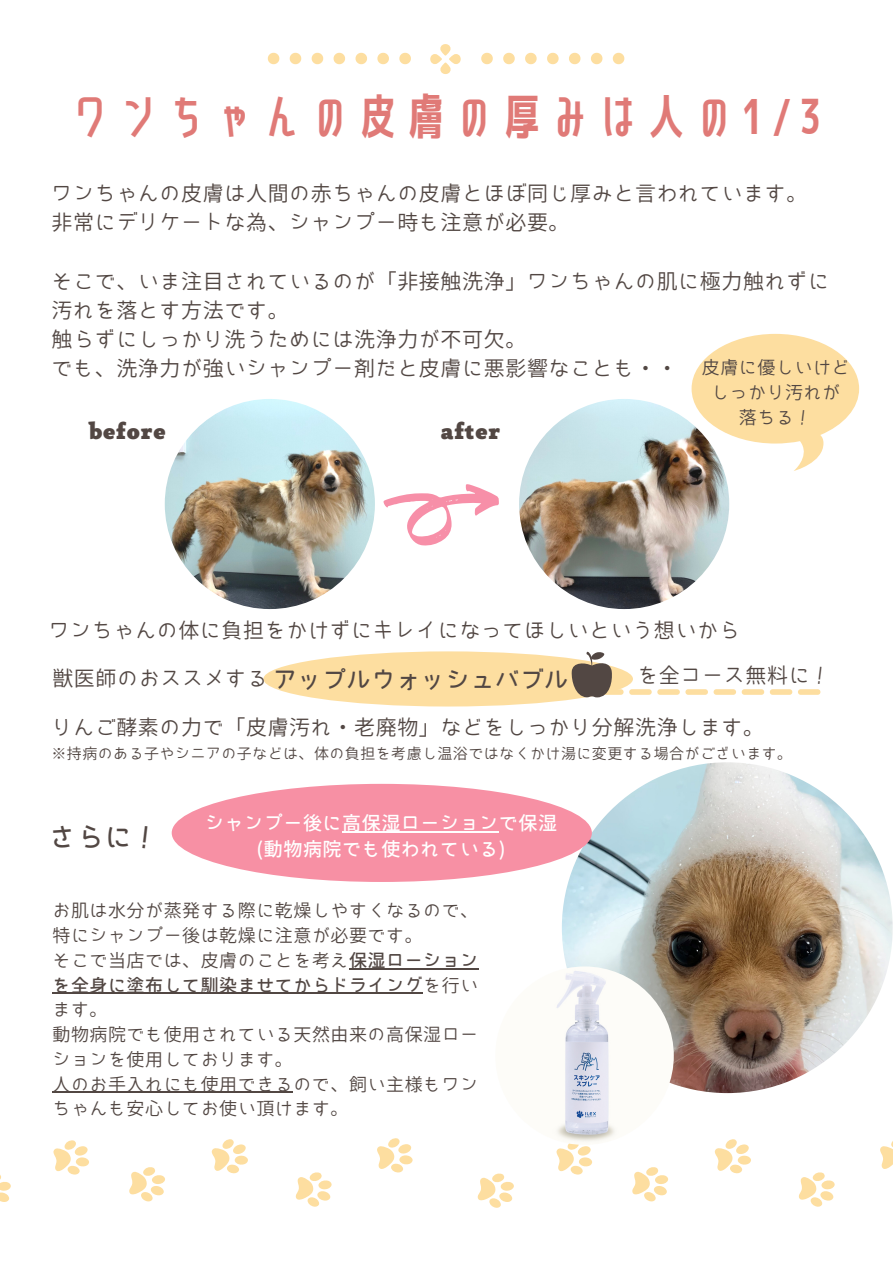
<style>
.page{position:relative;width:893px;height:1264px;background:#fff}
.page>*{position:absolute;margin:0;border:0;box-sizing:border-box;transform-origin:0 0}
.t1{font:48px "Senobi Gothic Bold";color:#e07a77}
.t2{font:700 27px "Bokutachino Gothic 2";color:#524743}
.t3{font:700 24px "Bokutachino Gothic 2";letter-spacing:.03em;color:#524743}
.t4{font:900 24px "Anaphora";letter-spacing:.03em;color:#524743}
.t5{font:21px/29.2px "Bokutachino Gothic 2";letter-spacing:.03em;color:#524743}
.t6{font:700 19.05px "Bokutachino Gothic 2";letter-spacing:.03em;color:#fff}
.t7{font:18px/24.8px "Bokutachino Gothic 2";letter-spacing:.03em;color:#524743;text-align:center}
.t8{font:15px "Bokutachino Gothic 2";letter-spacing:.03em;color:#524743}
.s1{font-weight:700}
</style>
<div class="page">
<svg style="left:295px;top:1172px;width:37px;height:35px"></svg>
<svg style="left:53px;top:1140px;width:36px;height:35px"></svg>
<svg style="left:0;top:1175px;width:11px;height:27px"></svg>
<svg style="left:211px;top:1139px;width:37px;height:35px"></svg>
<svg style="left:129px;top:1167px;width:36px;height:35px"></svg>
<svg style="left:377px;top:1138px;width:36px;height:35px"></svg>
<svg style="left:798px;top:1172px;width:37px;height:35px"></svg>
<svg style="left:556px;top:1143px;width:36px;height:32px"></svg>
<svg style="left:477px;top:1173px;width:37px;height:35px"></svg>
<svg style="left:714px;top:1139px;width:37px;height:35px"></svg>
<svg style="left:632px;top:1167px;width:37px;height:35px"></svg>
<svg style="left:880px;top:1142px;width:12px;height:27px"></svg>
<svg style="left:430px;top:44px;width:30px;height:30px"></svg>
<svg style="left:399px;top:53px;width:12px;height:11px"></svg>
<svg style="left:377px;top:53px;width:12px;height:11px"></svg>
<svg style="left:355px;top:53px;width:12px;height:11px"></svg>
<svg style="left:333px;top:53px;width:12px;height:11px"></svg>
<svg style="left:311px;top:53px;width:12px;height:11px"></svg>
<svg style="left:290px;top:53px;width:11px;height:11px"></svg>
<svg style="left:268px;top:53px;width:11px;height:11px"></svg>
<svg style="left:612px;top:53px;width:12px;height:11px"></svg>
<svg style="left:591px;top:53px;width:11px;height:11px"></svg>
<svg style="left:569px;top:53px;width:11px;height:11px"></svg>
<svg style="left:547px;top:53px;width:11px;height:11px"></svg>
<svg style="left:525px;top:53px;width:11px;height:11px"></svg>
<svg style="left:503px;top:53px;width:11px;height:11px"></svg>
<svg style="left:481px;top:53px;width:11px;height:11px"></svg>
<img style="left:562px;top:762px;width:330px;height:331px;border-radius:50%">
<div style="left:263px;top:651px;width:370px;height:55px;background:#fddea0;border-radius:50%"></div>
<img style="left:165px;top:399px;width:210px;height:210px;border-radius:50%">
<img style="left:519px;top:399px;width:210px;height:210px;border-radius:50%">
<svg style="left:383px;top:484px;width:116px;height:62px"></svg>
<svg style="left:691px;top:334px;width:168px;height:137px"></svg>
<img style="left:495px;top:966px;width:178px;height:178px;border-radius:50%">
<svg style="left:545px;top:651px;width:275px;height:46px"></svg>
<div style="left:172px;top:783px;width:420px;height:99px;background:#f790a4;border-radius:50%"></div>
<hr style="left:342px;top:831px;width:157px;height:1px;background:#fff">
<hr style="left:349px;top:968px;width:130px;height:1px;background:#524743">
<hr style="left:52px;top:992px;width:371px;height:1px;background:#524743">
<hr style="left:52px;top:1091px;width:241px;height:1px;background:#524743">
<h1 class="t1" style="left:67px;top:83px;width:760px">ワンちゃんの皮膚の厚みは人の1/3</h1>
<p class="t5" style="left:51px;top:178px;width:757px">ワンちゃんの皮膚は人間の赤ちゃんの皮膚とほぼ同じ厚みと言われています。非常にデリケートな為、シャンプー時も注意が必要。</p>
<p class="t5" style="left:51px;top:266px;width:778px">そこで、いま注目されているのが「非接触洗浄」ワンちゃんの肌に極力触れずに汚れを落とす方法です。<br>触らずにしっかり洗うためには洗浄力が不可欠。<br>でも、洗浄力が強いシャンプー剤だと皮膚に悪影響なことも・・</p>
<p class="t7" style="left:701px;top:355px;width:149px">皮膚に優しいけどしっかり汚れが落ちる！</p>
<p class="t4" style="left:89px;top:421px;width:78px">before</p>
<p class="t4" style="left:441px;top:421px;width:61px">after</p>
<p class="t5" style="left:49px;top:615px;width:692px">ワンちゃんの体に負担をかけずにキレイになってほしいという想いから</p>
<p class="t5" style="left:52px;top:663px;width:217px">獣医師のおススメする</p>
<p class="t3" style="left:273px;top:667px;width:297px">アップルウォッシュバブル</p>
<p class="t5" style="left:637px;top:660px;width:195px">を全コース無料に！</p>
<p class="t5" style="left:51px;top:712px;width:714px">りんご酵素の力で「皮膚汚れ・老廃物」などをしっかり分解洗浄します。</p>
<p class="t8" style="left:51px;top:745px;width:742px">※持病のある子やシニアの子などは、体の負担を考慮し温浴ではなくかけ湯に変更する場合がございます。</p>
<p class="t2" style="left:49px;top:823px;width:112px">さらに！</p>
<p class="t6" style="left:205px;top:813px;width:353px">シャンプー後に高保湿ローションで保湿</p>
<p class="t6" style="left:256px;top:839px;width:250px">(動物病院でも使われている)</p>
<p class="t7" style="left:52px;top:898px;width:427px;text-align:left">お肌は水分が蒸発する際に乾燥しやすくなるので、特にシャンプー後は乾燥に注意が必要です。<br>そこで当店では、皮膚のことを考え<span class="s1">保湿ローションを全身に塗布して馴染ませてからドライング</span>を行います。<br>動物病院でも使用されている天然由来の高保湿ローションを使用しております。<br>人のお手入れにも使用できるので、飼い主様もワンちゃんも安心してお使い頂けます。</p>
</div>
